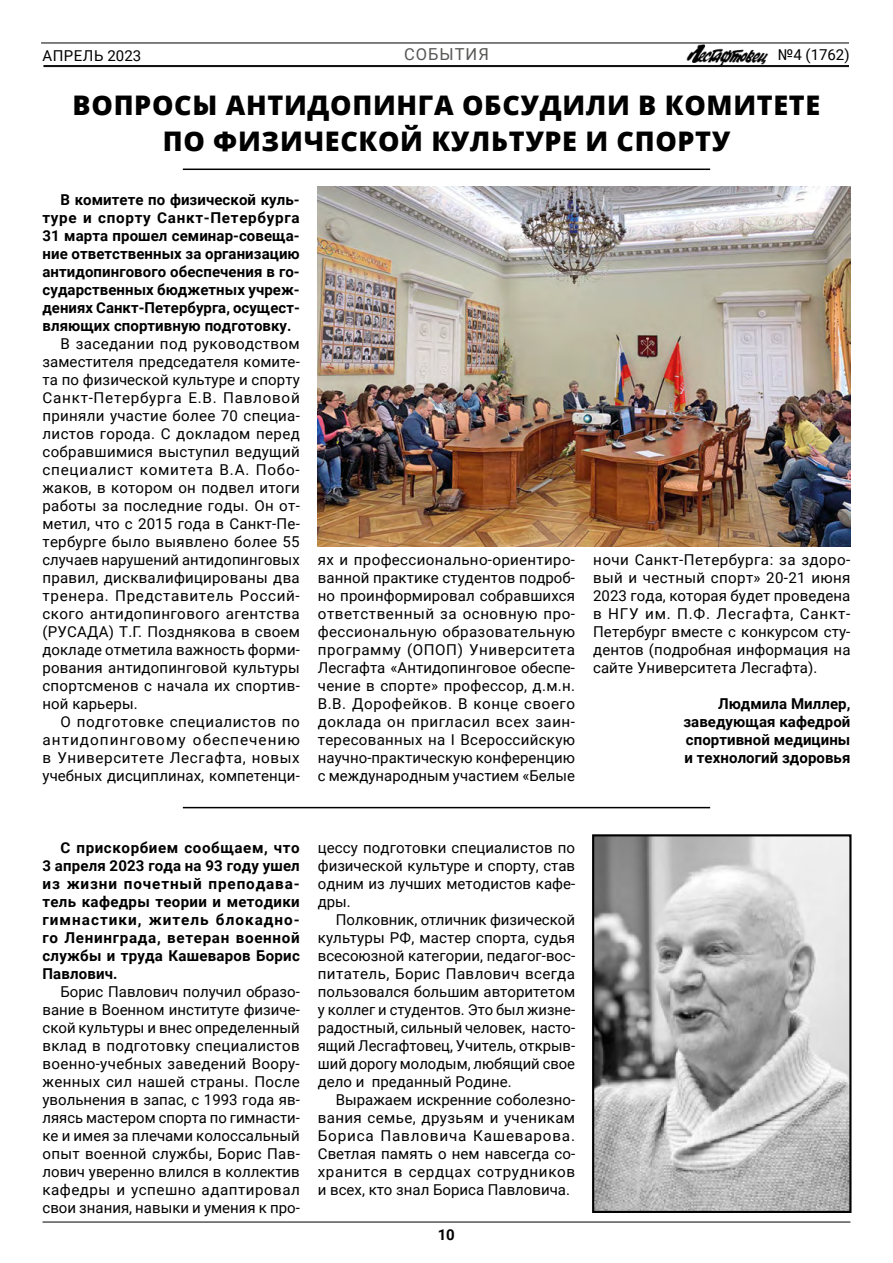
<style>
.page{position:relative;width:893px;height:1263px;background:#fff}
.page>*{position:absolute;margin:0;border:0;box-sizing:border-box;transform-origin:0 0}
.t1{font:800 27px/36px "Open Sans";letter-spacing:.025em;color:#000;text-align:center}
.t2{font:16.5px "Roboto";letter-spacing:.06em;color:#575756}
.t3{font:15px/18px "Roboto";letter-spacing:.005em;color:#000;text-align:justify}
.t4{font:700 15px/18px "Roboto";letter-spacing:.005em;color:#000;text-align:justify}
.t5{font:15px "Roboto";letter-spacing:.035em;color:#000}
</style>
<div class="page">
<hr style="left:183px;top:807px;width:527px;height:1px;background:#000">
<hr style="left:43px;top:65px;width:806px;height:1px;background:#000">
<hr style="left:43px;top:66px;width:806px;height:1px;background:#000">
<hr style="left:41px;top:43px;width:808px;height:1px;background:#000">
<img style="left:687px;top:44px;width:81px;height:21px">
<hr style="left:43px;top:1222px;width:807px;height:1px;background:#000">
<hr style="left:183px;top:169px;width:527px;height:1px;background:#000">
<img style="left:318px;top:187px;width:532px;height:360px">
<img style="left:595px;top:837px;width:253px;height:373px">
<div style="left:592px;top:834px;width:259px;height:379px;border:2px solid #000"></div>
<p class="t5" style="left:42px;top:45px;width:100px">АПРЕЛЬ 2023</p>
<p class="t3" style="left:778px;top:45px;width:73px">№4 (1762)</p>
<p class="t2" style="left:404px;top:43px;width:86px">СОБЫТИЯ</p>
<h1 class="t1" style="left:73px;top:85px;width:749px">ВОПРОСЫ АНТИДОПИНГА ОБСУДИЛИ В КОМИТЕТЕ<br>ПО ФИЗИЧЕСКОЙ КУЛЬТУРЕ И СПОРТУ</h1>
<p class="t4" style="left:43px;top:190px;width:259px;text-indent:18px">В комитете по физической куль&shy;туре и спорту Санкт-Петербурга 31 марта прошел семинар-совеща&shy;ние ответственных за организацию антидопингового обеспечения в го&shy;сударственных бюджетных учреж&shy;дениях Санкт-Петербурга, осущест&shy;вляющих спортивную подготовку.</p>
<p class="t3" style="left:43px;top:334px;width:259px;text-indent:18px">В заседании под руководством заместителя председателя комите&shy;та по физической культуре и спорту Санкт-Петербурга Е.В. Павловой приняли участие более 70 специа&shy;листов города. С докладом перед собравшимися выступил ведущий специалист комитета В.А. Побо&shy;жаков, в котором он подвел итоги работы за последние годы. Он от&shy;метил, что с 2015 года в Санкт-Пе&shy;тербурге было выявлено более 55 случаев нарушений антидопинговых правил, дисквалифицированы два тренера. Представитель Россий&shy;ского антидопингового агентства (РУСАДА) Т.Г. Позднякова в своем докладе отметила важность форми&shy;рования антидопинговой культуры спортсменов с начала их спортив&shy;ной карьеры.</p>
<p class="t3" style="left:43px;top:712px;width:259px;text-indent:18px">О подготовке специалистов по антидопинговому обеспечению в Университете Лесгафта, новых учебных дисциплинах, компетенци-</p>
<p class="t3" style="left:318px;top:550px;width:259px">ях и профессионально-ориентиро&shy;ванной практике студентов подроб&shy;но проинформировал собравшихся ответственный за основную про&shy;фессиональную образовательную программу (ОПОП) Университета Лесгафта «Антидопинговое обеспе&shy;чение в спорте» профессор, д.м.н.<br>В.В. Дорофейков. В конце своего доклада он пригласил всех заин&shy;тересованных на I Всероссийскую научно-практическую конференцию с международным участием «Белые</p>
<p class="t3" style="left:593px;top:550px;width:259px">ночи Санкт-Петербурга: за здоро&shy;вый и честный спорт» 20-21 июня 2023 года, которая будет проведена в НГУ им. П.Ф. Лесгафта, Санкт-Петербург вместе с конкурсом сту&shy;дентов (подробная информация на сайте Университета Лесгафта).</p>
<p class="t4" style="left:683px;top:694px;width:168px;text-indent:35px">Людмила Миллер, заведующая кафедрой спортивной медицины и технологий здоровья</p>
<p class="t4" style="left:43px;top:838px;width:259px;text-indent:18px">С прискорбием сообщаем, что 3 апреля 2023 года на 93 году ушел из жизни почетный преподава&shy;тель кафедры теории и методики гимнастики, житель блокадно&shy;го Ленинграда, ветеран военной службы и труда Кашеваров Борис Павлович.</p>
<p class="t3" style="left:43px;top:982px;width:259px;text-indent:18px">Борис Павлович получил образо&shy;вание в Военном институте физиче&shy;ской культуры и внес определенный вклад в подготовку специалистов военно-учебных заведений Воору&shy;женных сил нашей страны. После увольнения в запас, с 1993 года яв&shy;ляясь мастером спорта по гимнасти&shy;ке и имея за плечами колоссальный опыт военной службы, Борис Пав&shy;лович уверенно влился в коллектив кафедры и успешно адаптировал свои знания, навыки и умения к про-</p>
<p class="t3" style="left:318px;top:838px;width:259px">цессу подготовки специалистов по физической культуре и спорту, став одним из лучших методистов кафе&shy;дры.</p>
<p class="t3" style="left:318px;top:910px;width:259px;text-indent:18px">Полковник, отличник физической культуры РФ, мастер спорта, судья всесоюзной категории, педагог-вос&shy;питатель, Борис Павлович всегда пользовался большим авторитетом у коллег и студентов. Это был жизне&shy;радостный, сильный человек, насто&shy;ящий Лесгафтовец, Учитель, открыв&shy;ший дорогу молодым, любящий свое дело и преданный Родине.</p>
<p class="t3" style="left:318px;top:1090px;width:259px;text-indent:18px">Выражаем искренние соболезно&shy;вания семье, друзьям и ученикам Бориса Павловича Кашеварова.<br>Светлая память о нем навсегда со&shy;хранится в сердцах сотрудников и всех, кто знал Бориса Павловича.</p>
<p class="t4" style="left:438px;top:1225px;width:19px">10</p>
</div>
